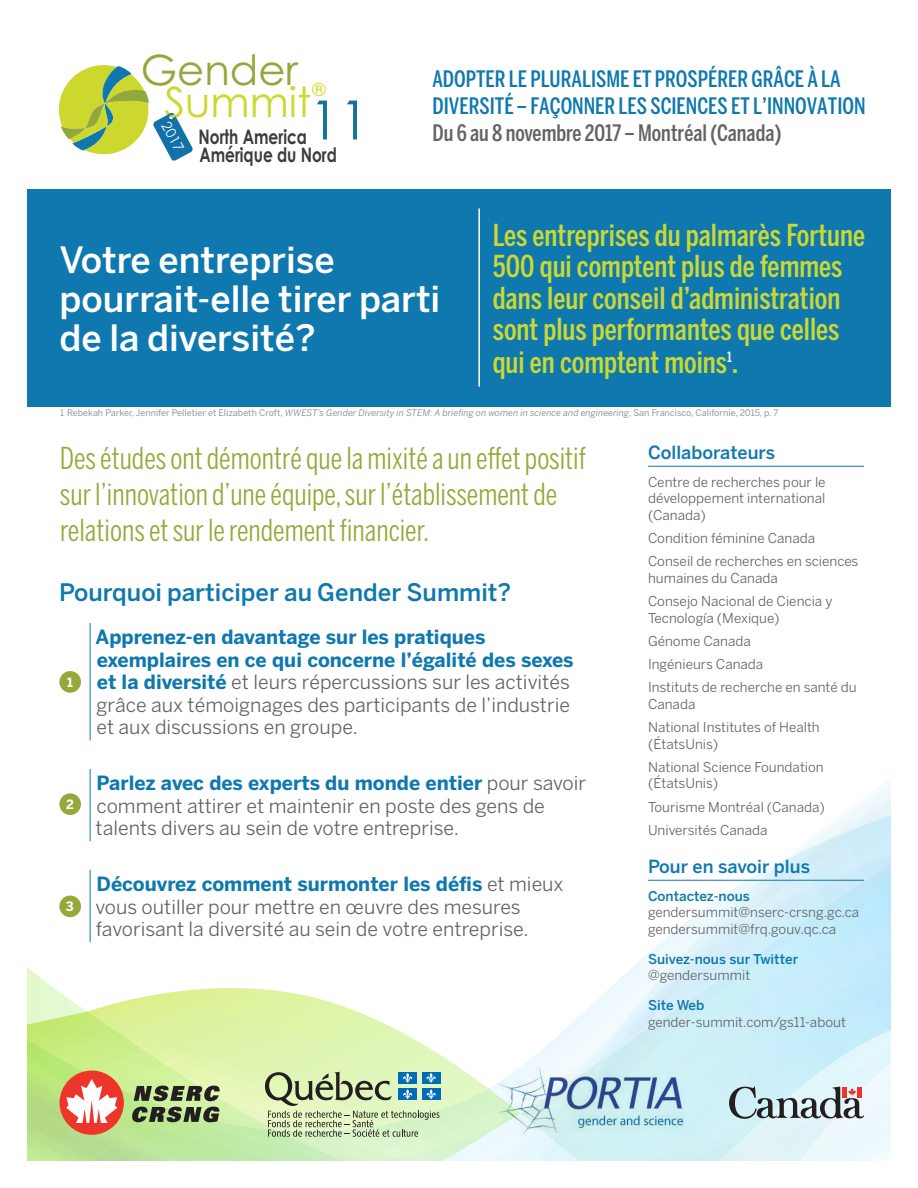
<style>
.page{position:relative;width:918px;height:1188px;background:#fff}
.page>*{position:absolute;margin:0;border:0;box-sizing:border-box;transform-origin:0 0}
.t1{font:54.3px "Century Gothic";color:#13739b}
.t2{font:41.7px "Century Gothic";color:#ccd82e}
.t3{font:41.7px "Century Gothic";color:#93a83b}
.t4{font:500 36px/39px "Benton Sans";color:#fff}
.t5{font:500 30px/31.8px "Benton Sans Comp";color:#cad834}
.t6{font:30px/36px "Benton Sans Comp";color:#94a939}
.t7{font:500 24px "Benton Sans";color:#0e78af}
.Event_Title{font:500 22.5px/27px "Benton Sans Comp";color:#0e78af}
.Event_date___locatio{font:500 22.5px "Benton Sans Comp";color:#636366}
.t8{font:700 20.1px "Century Gothic";color:#3a3d3d;scale:.77 1}
.t9{font:19.5px/22.5px "Benton Sans";color:#636366}
.Side_Bar_H1{font:500 18px "Benton Sans";color:#0e78af}
.t10{font:17.55px "Century Gothic";color:#d4d823}
.t11{font:13.95px "Century Gothic";color:#fff}
.List{font:13.5px/16.5px "Benton Sans";color:#636366}
.Side_Bar_paragraph{font:13.5px/16.5px "Benton Sans";color:#636366}
.Side_Bar_paragraph-2{font:500 13.5px "Benton Sans";color:#0e78af}
.Side_Bar_H2{font:500 13.5px "Benton Sans";color:#0e78af}
.Numbers{font:700 12.75px "Benton Sans";color:#fff}
.Footnote{font:9px "Benton Sans";color:#939598}
.s1{font-style:italic}
.s2{font-weight:700;color:#0e78af}
</style>
<div class="page">
<svg style="left:27px;top:623px;width:864px;height:538px"></svg>
<hr style="left:90px;top:623px;width:1px;height:117px;background:#0e78af">
<hr style="left:90px;top:769px;width:1px;height:72px;background:#0e78af">
<hr style="left:90px;top:870px;width:1px;height:72px;background:#0e78af">
<div style="left:59px;top:671px;width:22px;height:22px;background:#94a939;border-radius:50%"></div>
<div style="left:59px;top:793px;width:22px;height:22px;background:#94a939;border-radius:50%"></div>
<div style="left:59px;top:896px;width:22px;height:21px;background:#94a939;border-radius:50%"></div>
<div style="left:27px;top:189px;width:864px;height:217px;background:#0e78af"></div>
<hr style="left:478px;top:208px;width:2px;height:179px;background:#fff">
<div style="left:422px;top:1072px;width:18px;height:11px;background:#006cb7"></div>
<div style="left:422px;top:1089px;width:18px;height:11px;background:#006cb7"></div>
<svg style="left:265px;top:1072px;width:174px;height:65px;background:#b2c8a4"></svg>
<img style="left:498px;top:1068px;width:186px;height:70px">
<svg style="left:60px;top:1070px;width:64px;height:65px"></svg>
<svg style="left:134px;top:1086px;width:86px;height:15px"></svg>
<svg style="left:131px;top:1107px;width:89px;height:15px"></svg>
<svg style="left:729px;top:1087px;width:135px;height:32px;background:#a4b2b6"></svg>
<div style="left:857px;top:1087px;width:5px;height:10px;background:#ee3529"></div>
<hr style="left:843px;top:1087px;width:4px;height:10px;background:#ee3529">
<hr style="left:648px;top:466px;width:216px;height:1px;background:#0e78af">
<hr style="left:648px;top:880px;width:216px;height:1px;background:#0e78af">
<svg style="left:59px;top:65px;width:134px;height:96px"></svg>
<p class="t3" style="left:141px;top:45px;width:159px">Gender</p>
<p class="t10" style="left:313px;top:79px;width:15px">®</p>
<p class="t2" style="left:164px;top:77px;width:148px">Summit</p>
<p class="t1" style="left:309px;top:87px;width:62px">11</p>
<p class="t8" style="left:199px;top:142px;width:180px">Amérique du Nord</p>
<p class="t11" style="left:173px;top:119px;width:33px;rotate:61deg">2017</p>
<p class="t8" style="left:199px;top:124px;width:142px">North America</p>
<p class="Event_Title" style="left:432px;top:65px;width:435px">ADOPTER LE PLURALISME ET PROSPÉRER GRÂCE À LA<br>DIVERSITÉ – FAÇONNER LES SCIENCES ET L’INNOVATION</p>
<p class="Event_date___locatio" style="left:433px;top:119px;width:350px">Du 6 au 8 novembre 2017 – Montréal (Canada)</p>
<h1 class="t4" style="left:59px;top:241px;width:382px">Votre entreprise pourrait-elle tirer parti de la diversité?</h1>
<p class="t5" style="left:493px;top:219px;width:374px">Les entreprises du palmarès Fortune<br>500 qui comptent plus de femmes dans leur conseil d’administration sont plus performantes que celles qui en comptent moins<sup>1</sup>.</p>
<p class="Footnote" style="left:60px;top:408px;width:720px">1 Rebekah Parker, Jennifer Pelletier et Elizabeth Croft, <span class="s1">WWEST’s Gender Diversity in STEM: A briefing on women in science and engineering</span>, San Francisco, Californie, 2015, p. 7</p>
<h1 class="t6" style="left:60px;top:440px;width:528px">Des études ont démontré que la mixité a un effet positif sur l’innovation d’une équipe, sur l’établissement de relations et sur le rendement financier.</h1>
<h1 class="t7" style="left:59px;top:579px;width:454px">Pourquoi participer au Gender Summit?</h1>
<p class="t9" style="left:96px;top:626px;width:479px"><span class="s2">Apprenez-en davantage sur les pratiques exemplaires en ce qui concerne l’égalité des sexes et la diversité</span> et leurs répercussions sur les activités grâce aux témoignages des participants de l’industrie et aux discussions en groupe.</p>
<p class="t9" style="left:96px;top:772px;width:492px"><span class="s2">Parlez avec des experts du monde entier</span> pour savoir comment attirer et maintenir en poste des gens de talents divers au sein de votre entreprise.</p>
<p class="t9" style="left:95px;top:873px;width:470px"><span class="s2">Découvrez comment surmonter les défis</span> et mieux vous outiller pour mettre en œuvre des mesures favorisant la diversité au sein de votre entreprise.</p>
<p class="Numbers" style="left:67px;top:675px;width:7px">1</p>
<p class="Numbers" style="left:66px;top:797px;width:9px">2</p>
<p class="Numbers" style="left:66px;top:899px;width:9px">3</p>
<p class="Side_Bar_H1" style="left:648px;top:442px;width:129px">Collaborateurs</p>
<p class="List" style="left:648px;top:474px;width:179px;text-align:justify">Centre de recherches pour le développement international (Canada)</p>
<p class="List" style="left:648px;top:530px;width:169px">Condition féminine Canada</p>
<p class="List" style="left:648px;top:553px;width:212px">Conseil de recherches en sciences humaines du Canada</p>
<p class="List" style="left:648px;top:593px;width:186px">Consejo Nacional de Ciencia y<br>Tecnología (Mexique)</p>
<p class="List" style="left:648px;top:633px;width:104px">Génome Canada</p>
<p class="List" style="left:648px;top:656px;width:117px">Ingénieurs Canada</p>
<p class="List" style="left:648px;top:679px;width:210px">Instituts de recherche en santé du<br>Canada</p>
<p class="List" style="left:648px;top:719px;width:173px">National Institutes of Health (ÉtatsUnis)</p>
<p class="List" style="left:648px;top:759px;width:177px">National Science Foundation (ÉtatsUnis)</p>
<p class="List" style="left:648px;top:799px;width:178px">Tourisme Montréal (Canada)</p>
<p class="List" style="left:648px;top:822px;width:121px">Universités Canada</p>
<p class="Side_Bar_H1" style="left:648px;top:856px;width:164px">Pour en savoir plus</p>
<p class="Side_Bar_H2" style="left:648px;top:888px;width:103px">Contactez-nous</p>
<p class="Side_Bar_paragraph" style="left:648px;top:904px;width:213px">gendersummit@nserc-crsng.gc.ca gendersummit@frq.gouv.qc.ca</p>
<p class="Side_Bar_paragraph-2" style="left:648px;top:951px;width:152px">Suivez-nous sur Twitter</p>
<p class="Side_Bar_paragraph" style="left:648px;top:967px;width:104px">@gendersummit</p>
<p class="Side_Bar_paragraph-2" style="left:648px;top:998px;width:58px">Site Web</p>
<p class="Side_Bar_paragraph" style="left:648px;top:1014px;width:199px">gender-summit.com/gs11-about</p>
</div>
